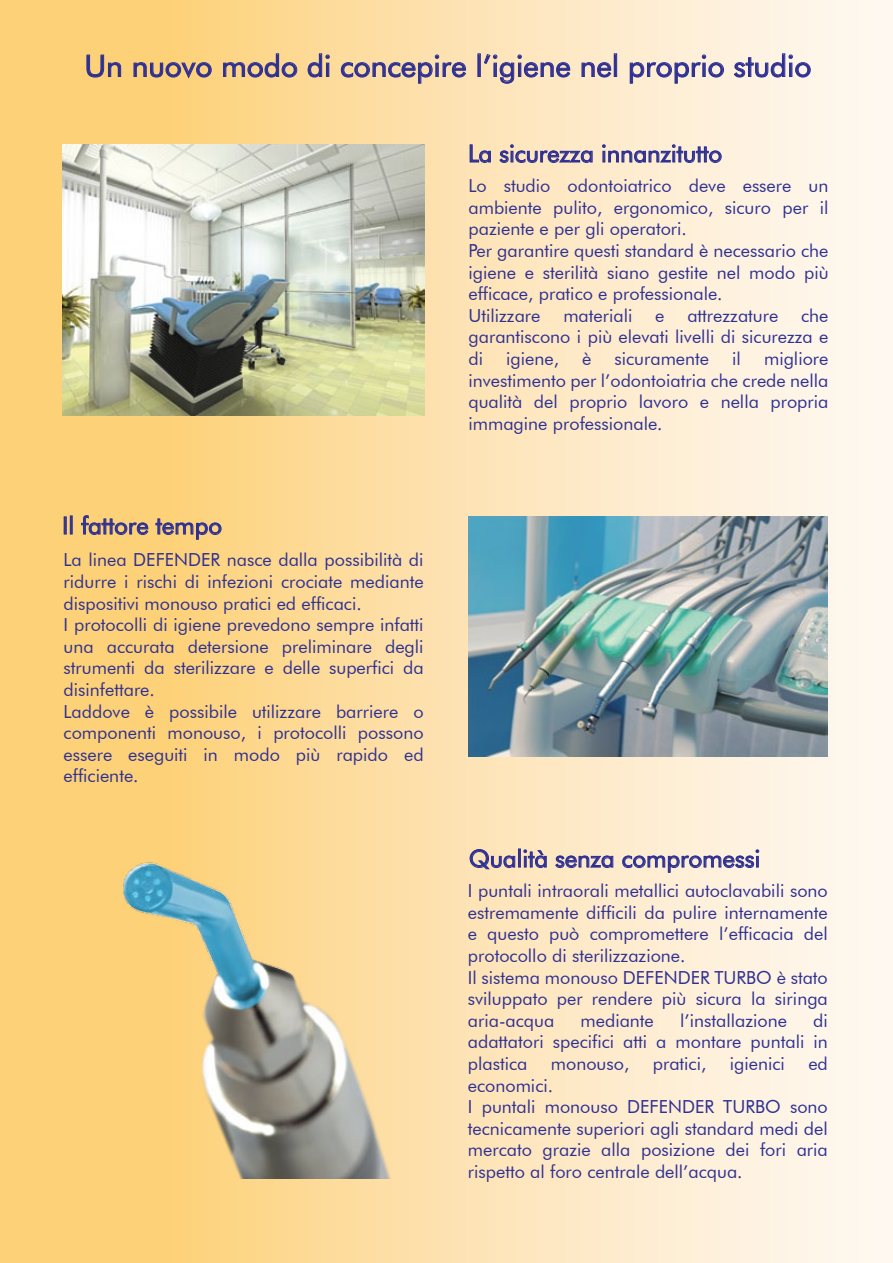
<style>
.page{position:relative;width:893px;height:1263px;background:#fff}
.page>*{position:absolute;margin:0;border:0;box-sizing:border-box;transform-origin:0 0}
.t1{font:30px "Futura BT";color:#2e3092}
.t2{font:24px "Futura BT";color:#2e3092}
.t3{font:18px/21.6px "Futura BT";color:#2e3092}
</style>
<div class="page">
<div style="left:0;top:0;width:892px;height:1263px;background:linear-gradient(to right,#fdcb67,#fef9f6)"></div>
<img style="left:468px;top:516px;width:359px;height:241px">
<svg style="left:469px;top:144px;width:22px;height:19px"></svg>
<svg style="left:499px;top:144px;width:94px;height:19px;background:#c5b5b4"></svg>
<svg style="left:602px;top:144px;width:120px;height:19px;background:#c5bac1"></svg>
<div style="left:64px;top:516px;width:3px;height:18px;border:1px solid #2e3092"></div>
<div style="left:70px;top:515px;width:3px;height:19px;border:1px solid #2e3092"></div>
<svg style="left:81px;top:515px;width:68px;height:20px"></svg>
<svg style="left:155px;top:518px;width:67px;height:22px"></svg>
<svg style="left:469px;top:849px;width:46px;height:20px"></svg>
<div style="left:518px;top:848px;width:3px;height:19px;border:1px solid #2e3092"></div>
<svg style="left:523px;top:849px;width:24px;height:19px"></svg>
<svg style="left:555px;top:855px;width:59px;height:13px"></svg>
<svg style="left:622px;top:849px;width:138px;height:24px;background:#d2c7c9"></svg>
<svg style="left:86px;top:54px;width:35px;height:24px"></svg>
<svg style="left:133px;top:62px;width:79px;height:17px"></svg>
<svg style="left:223px;top:53px;width:75px;height:25px;background:#d3b58c"></svg>
<svg style="left:307px;top:53px;width:23px;height:25px"></svg>
<svg style="left:341px;top:54px;width:125px;height:30px;background:#d9c1a4"></svg>
<div style="left:478px;top:53px;width:3px;height:24px;border:1px solid #2e3092"></div>
<svg style="left:484px;top:54px;width:87px;height:30px;background:#d7c4b6"></svg>
<svg style="left:581px;top:62px;width:31px;height:16px"></svg>
<div style="left:614px;top:53px;width:3px;height:24px;border:1px solid #2e3092"></div>
<svg style="left:630px;top:54px;width:94px;height:30px;background:#d9cdca"></svg>
<svg style="left:733px;top:53px;width:78px;height:25px;background:#d1c9d2"></svg>
<img style="left:95px;top:842px;width:299px;height:337px">
<img style="left:63px;top:144px;width:361px;height:271px">
<h1 class="t1" style="left:85px;top:48px;width:728px">Un nuovo modo di concepire l’igiene nel proprio studio</h1>
<h2 class="t2" style="left:62px;top:511px;width:161px">Il fattore tempo</h2>
<p class="t3" style="left:64px;top:549px;width:362px">La linea DEFENDER nasce dalla possibilità di ridurre i rischi di infezioni crociate mediante dispositivi monouso pratici ed efficaci.<br>I protocolli di igiene prevedono sempre infatti una accurata detersione preliminare degli strumenti da sterilizzare e delle superfici da disinfettare.<br>Laddove è possibile utilizzare barriere o componenti monouso, i protocolli possono essere eseguiti in modo più rapido ed efficiente.</p>
<h2 class="t2" style="left:468px;top:139px;width:256px">La sicurezza innanzitutto</h2>
<p class="t3" style="left:468px;top:175px;width:362px">Lo studio odontoiatrico deve essere un ambiente pulito, ergonomico, sicuro per il paziente e per gli operatori.<br>Per garantire questi standard è necessario che igiene e sterilità siano gestite nel modo più efficace, pratico e professionale.<br>Utilizzare</p>
<p class="t3" style="left:468px;top:304px;width:361px;text-align:justify;text-indent:333px">che garantiscono i più elevati livelli di sicurezza e di</p>
<p class="t3" style="left:563px;top:304px;width:71px">materiali</p>
<p class="t3" style="left:655px;top:304px;width:11px">e</p>
<p class="t3" style="left:687px;top:304px;width:92px">attrezzature</p>
<p class="t3" style="left:468px;top:348px;width:361px;text-align:justify;text-indent:296px">migliore investimento per l’odontoiatria che crede nella qualità del proprio lavoro e nella propria immagine professionale.</p>
<p class="t3" style="left:506px;top:348px;width:54px">igiene,</p>
<p class="t3" style="left:582px;top:348px;width:11px">è</p>
<p class="t3" style="left:614px;top:348px;width:96px">sicuramente</p>
<p class="t3" style="left:732px;top:348px;width:10px">il</p>
<h2 class="t2" style="left:469px;top:844px;width:293px">Qualità senza compromessi</h2>
<p class="t3" style="left:468px;top:880px;width:362px">I puntali intraorali metallici autoclavabili sono estremamente difficili da pulire internamente e questo può compromettere l’efficacia del protocollo di sterilizzazione.<br>Il sistema monouso DEFENDER TURBO è stato sviluppato per rendere più sicura la siringa aria-acqua</p>
<p class="t3" style="left:468px;top:1009px;width:362px;text-align:justify;text-indent:345px">di adattatori specifici atti a montare puntali in plastica</p>
<p class="t3" style="left:580px;top:1009px;width:75px">mediante</p>
<p class="t3" style="left:680px;top:1009px;width:108px">l’installazione</p>
<p class="t3" style="left:551px;top:1053px;width:80px">monouso,</p>
<p class="t3" style="left:653px;top:1053px;width:55px">pratici,</p>
<p class="t3" style="left:730px;top:1053px;width:57px">igienici</p>
<p class="t3" style="left:808px;top:1053px;width:21px">ed</p>
<p class="t3" style="left:468px;top:1074px;width:362px">economici.<br>I puntali monouso DEFENDER TURBO sono tecnicamente superiori agli standard medi del mercato grazie alla posizione dei fori aria rispetto al foro centrale dell’acqua.</p>
</div>
